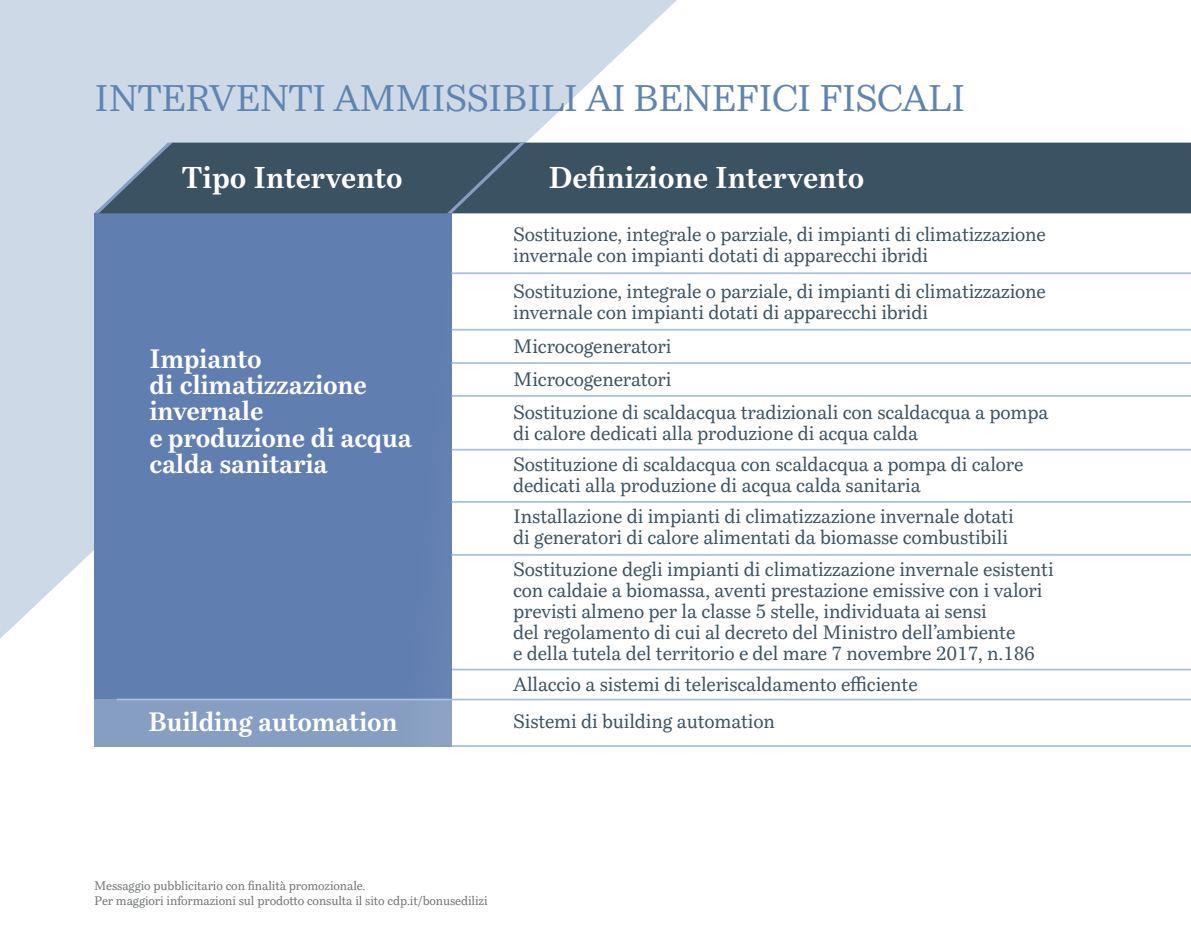
<style>
.page{position:relative;width:1191px;height:943px;background:#fff}
.page>*{position:absolute;margin:0;border:0;box-sizing:border-box;transform-origin:0 0}
.t1{font:36.75px "Bressay";letter-spacing:-.03em;color:#5e85b0}
.t2{font:700 29.75px "Bressay";color:#fff}
.t3{font:700 26.25px/26.2px "Bressay";letter-spacing:-.01em;color:#fff}
.t4{font:19.25px/21px "Bressay";letter-spacing:-.01em;color:#3b5262}
.t5{font:12.25px/14.7px "Bressay";letter-spacing:-.01em;color:#6f7274}
</style>
<div class="page">
<hr style="left:439px;top:745px;width:752px;height:2px;background:#a7c0e0">
<svg style="left:0;top:0;width:713px;height:747px"></svg>
<hr style="left:451px;top:668px;width:740px;height:2px;background:#a7c0e0">
<div style="left:94px;top:213px;width:357px;height:486px;background:#617eb1"></div>
<div style="left:94px;top:699px;width:357px;height:48px;background:#859ec1"></div>
<hr style="left:451px;top:272px;width:740px;height:2px;background:#a7c0e0">
<hr style="left:451px;top:329px;width:740px;height:1px;background:#a7c0e0">
<hr style="left:451px;top:362px;width:740px;height:2px;background:#a7c0e0">
<hr style="left:451px;top:395px;width:740px;height:2px;background:#a7c0e0">
<hr style="left:451px;top:449px;width:740px;height:1px;background:#a7c0e0">
<hr style="left:451px;top:501px;width:740px;height:2px;background:#a7c0e0">
<hr style="left:451px;top:554px;width:740px;height:1px;background:#a7c0e0">
<hr style="left:117px;top:698px;width:1074px;height:2px;background:#a7c0e0">
<div style="left:172px;top:143px;width:1019px;height:70px;background:#3b5262"></div>
<svg style="left:94px;top:143px;width:78px;height:70px;background:#8496a6"></svg>
<svg style="left:447px;top:143px;width:78px;height:70px;background:#3f5667"></svg>
<h1 class="t1" style="left:94px;top:74px;width:873px">INTERVENTI AMMISSIBILI AI BENEFICI FISCALI</h1>
<h2 class="t2" style="left:182px;top:159px;width:222px">Tipo Intervento</h2>
<h2 class="t2" style="left:548px;top:159px;width:318px">Definizione Intervento</h2>
<h3 class="t3" style="left:149px;top:345px;width:264px">Impianto<br>di climatizzazione invernale<br>e produzione di acqua calda sanitaria</h3>
<p class="t4" style="left:513px;top:225px;width:534px">Sostituzione, integrale o parziale, di impianti di climatizzazione invernale con impianti dotati di apparecchi ibridi</p>
<p class="t4" style="left:513px;top:283px;width:534px">Sostituzione, integrale o parziale, di impianti di climatizzazione invernale con impianti dotati di apparecchi ibridi</p>
<p class="t4" style="left:513px;top:331px;width:536px;line-height:33.2px">Microcogeneratori<br>Microcogeneratori<br>Sostituzione di scaldacqua tradizionali con scaldacqua a pompa</p>
<p class="t4" style="left:513px;top:420px;width:512px;line-height:30.6px">di calore dedicati alla produzione di acqua calda<br>Sostituzione di scaldacqua con scaldacqua a pompa di calore</p>
<p class="t4" style="left:513px;top:471px;width:502px;line-height:31.5px">dedicati alla produzione di acqua calda sanitaria<br>Installazione di impianti di climatizzazione invernale dotati</p>
<p class="t4" style="left:513px;top:523px;width:542px;line-height:31.5px">di generatori di calore alimentati da biomasse combustibili<br>Sostituzione degli impianti di climatizzazione invernale esistenti</p>
<p class="t4" style="left:513px;top:581px;width:531px">con caldaie a biomassa, aventi prestazione emissive con i valori previsti almeno per la classe 5 stelle, individuata ai sensi<br>del regolamento di cui al decreto del Ministro dell’ambiente<br>e della tutela del territorio e del mare 7 novembre 2017, n.186</p>
<p class="t4" style="left:513px;top:675px;width:406px">Allaccio a sistemi di teleriscaldamento efficiente</p>
<h3 class="t3" style="left:148px;top:708px;width:251px">Building automation</h3>
<p class="t4" style="left:513px;top:712px;width:263px">Sistemi di building automation</p>
<p class="t5" style="left:94px;top:879px;width:395px">Messaggio pubblicitario con finalità promozionale.<br>Per maggiori informazioni sul prodotto consulta il sito cdp.it/bonusedilizi</p>
</div>
